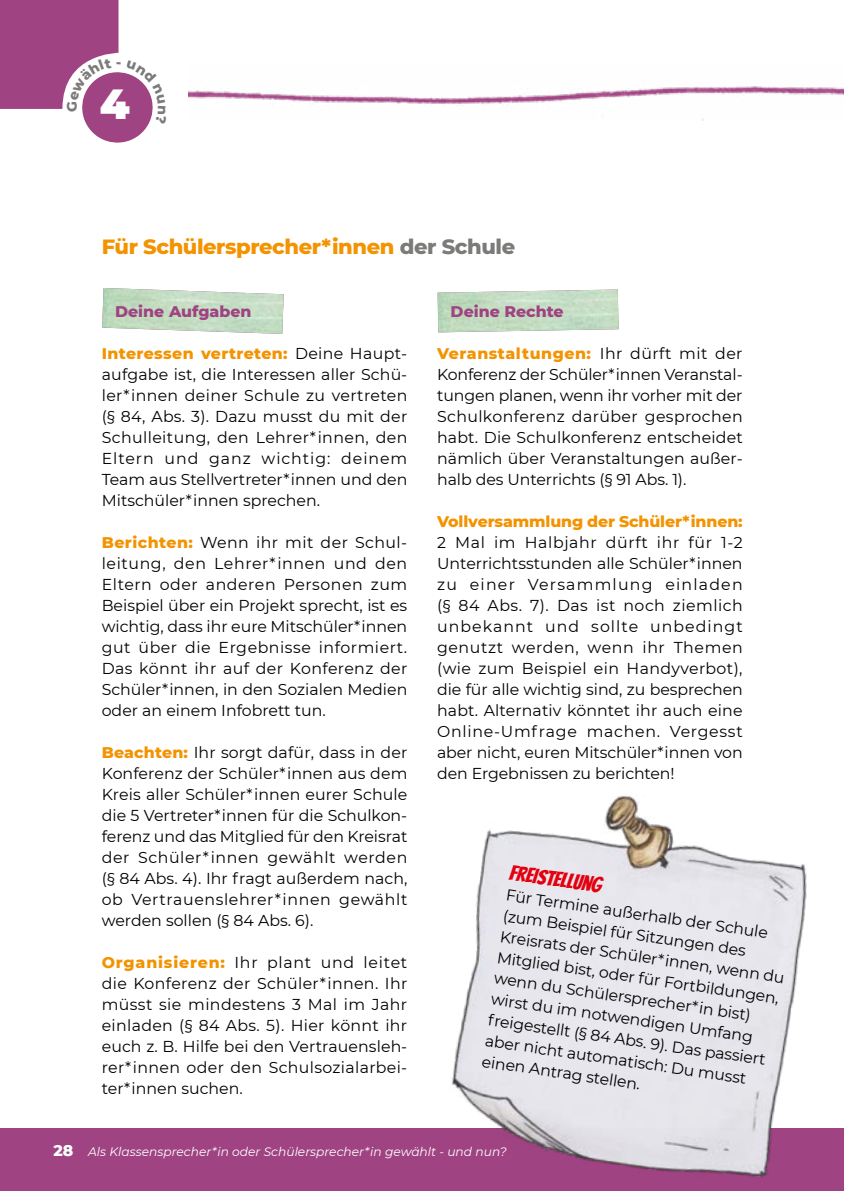
<style>
.page{position:relative;width:844px;height:1191px;background:#fff}
.page>*{position:absolute;margin:0;border:0;box-sizing:border-box;transform-origin:0 0}
.t1{font:900 42px "Montserrat";color:#fff}
.t2{font:800 21px "Montserrat";letter-spacing:-.02em;color:#f39300}
.t3{font:21px "Bangers";color:#e3000f}
.t4{font:15.75px/21px "Montserrat";color:#000;text-align:justify}
.t5{font:800 15.75px "Montserrat";color:#9f4382}
.t6{font:800 15.75px "Montserrat";color:#fff}
.t7{font:800 14px "Montserrat";color:#7b7b7a}
.t8{font:italic 12.25px "Montserrat";color:#fff}
.s1{color:#7b7b7a}
.s2{font-weight:800;color:#f39300}
</style>
<div class="page">
<img style="left:189px;top:86px;width:654px;height:34px">
<div style="left:0;top:1128px;width:843px;height:63px;background:#9f4382"></div>
<img style="left:451px;top:794px;width:356px;height:383px">
<svg style="left:0;top:0;width:153px;height:143px"></svg>
<p class="t7" style="left:62px;top:112px;width:12px;rotate:-90deg">G</p>
<p class="t1" style="left:100px;top:72px;width:31px">4</p>
<p class="t2" style="left:102px;top:231px;width:415px">Für Schülersprecher*innen <span class="s1">der Schule</span></p>
<p class="t5" style="left:115px;top:300px;width:138px">Deine Aufgaben</p>
<p class="t4" style="left:102px;top:342px;width:307px"><span class="s2">Interessen vertreten:</span> Deine Haupt&shy;aufgabe ist, die Interessen aller Schü&shy;ler*innen deiner Schule zu vertreten (§ 84, Abs. 3). Dazu musst du mit der Schulleitung, den Lehrer*innen, den Eltern und ganz wichtig: deinem Team aus Stellvertreter*innen und den Mitschüler*innen sprechen.</p>
<p class="t4" style="left:102px;top:531px;width:307px"><span class="s2">Berichten:</span> Wenn ihr mit der Schul&shy;leitung, den Lehrer*innen und den Eltern oder anderen Personen zum Beispiel über ein Projekt sprecht, ist es wichtig, dass ihr eure Mitschüler*innen gut über die Ergebnisse informiert.<br>Das könnt ihr auf der Konferenz der Schüler*innen, in den Sozialen Medien oder an einem Infobrett tun.</p>
<p class="t4" style="left:102px;top:741px;width:307px"><span class="s2">Beachten:</span> Ihr sorgt dafür, dass in der Konferenz der Schüler*innen aus dem Kreis aller Schüler*innen eurer Schule die 5 Vertreter*innen für die Schulkon&shy;ferenz und das Mitglied für den Kreisrat der Schüler*innen gewählt werden (§ 84 Abs. 4). Ihr fragt außerdem nach, ob Vertrauenslehrer*innen gewählt werden sollen (§ 84 Abs. 6).</p>
<p class="t4" style="left:102px;top:951px;width:307px"><span class="s2">Organisieren:</span> Ihr plant und leitet die Konferenz der Schüler*innen. Ihr müsst sie mindestens 3 Mal im Jahr einladen (§ 84 Abs. 5). Hier könnt ihr euch z. B. Hilfe bei den Vertrauensleh&shy;rer*innen oder den Schulsozialarbei&shy;ter*innen suchen.</p>
<p class="t5" style="left:450px;top:300px;width:114px">Deine Rechte</p>
<p class="t4" style="left:437px;top:342px;width:307px"><span class="s2">Veranstaltungen:</span> Ihr dürft mit der Konferenz der Schüler*innen Veranstal&shy;tungen planen, wenn ihr vorher mit der Schulkonferenz darüber gesprochen habt. Die Schulkonferenz entscheidet nämlich über Veranstaltungen außer&shy;halb des Unterrichts (§ 91 Abs. 1).</p>
<p class="t4" style="left:437px;top:510px;width:307px"><span class="s2">Vollversammlung der Schüler*innen:<br></span>2 Mal im Halbjahr dürft ihr für 1-2<br>Unterrichtsstunden alle Schüler*innen zu einer Versammlung einladen (§ 84 Abs. 7). Das ist noch ziemlich unbekannt und sollte unbedingt genutzt werden, wenn ihr Themen (wie zum Beispiel ein Handyverbot), die für alle wichtig sind, zu besprechen habt. Alternativ könntet ihr auch eine Online-Umfrage machen. Vergesst aber nicht, euren Mitschüler*innen von den Ergebnissen zu berichten!</p>
<p class="t3" style="left:511px;top:860px;width:95px;rotate:8deg">Freistellung</p>
<p class="t4" style="left:507px;top:884px;width:289px;text-align:left;rotate:8deg">Für Termine außerhalb der Schule (zum Beispiel für Sitzungen des Kreisrats der Schüler*innen, wenn du Mitglied bist, oder für Fortbildungen, wenn du Schülersprecher*in bist) wirst du im notwendigen Umfang freigestellt (§ 84 Abs. 9). Das passiert aber nicht automatisch: Du musst einen Antrag stellen.</p>
<p class="t6" style="left:53px;top:1138px;width:21px">28</p>
<p class="t8" style="left:88px;top:1142px;width:420px">Als Klassensprecher*in oder Schülersprecher*in gewählt - und nun?</p>
</div>
